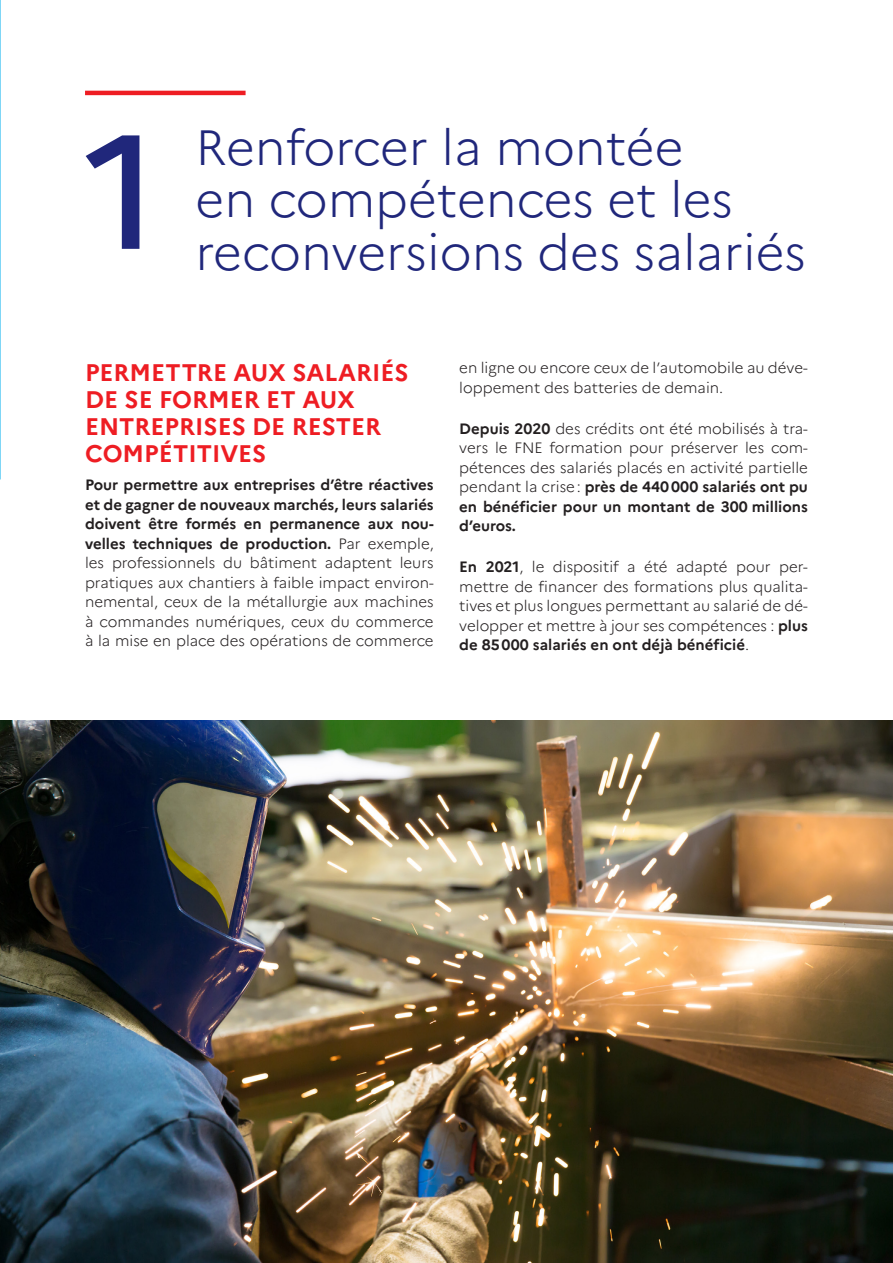
<style>
.page{position:relative;width:893px;height:1263px;background:#fff}
.page>*{position:absolute;margin:0;border:0;box-sizing:border-box;transform-origin:0 0}
.t1{font:500 162px "Marianne";color:#20277b}
.t2{font:300 49.5px/52.5px "Marianne";color:#20277b}
.t3{font:700 24px/27px "Marianne";color:#ee1d23}
.t4{font:300 15px/19.5px "Marianne";color:#231f20;text-align:justify}
.s1{font-weight:700}
</style>
<div class="page">
<hr style="left:85px;top:91px;width:161px;height:4px;background:#ee1d23">
<img style="left:0;top:720px;width:893px;height:543px">
<h2 class="t1" style="left:85px;top:92px;width:76px">1</h2>
<h2 class="t2" style="left:196px;top:121px;width:612px">Renforcer la montée<br>en compétences et les reconversions des salariés</h2>
<h3 class="t3" style="left:85px;top:359px;width:325px">PERMETTRE AUX SALARIÉS<br>DE SE FORMER ET AUX<br>ENTREPRISES DE RESTER<br>COMPÉTITIVES</h3>
<p class="t4" style="left:85px;top:475px;width:350px"><span class="s1">Pour permettre aux entreprises d’être réactives et de gagner de nouveaux marchés, leurs salariés doivent être formés en permanence aux nou&shy;velles techniques de production.</span> Par exemple, les professionnels du bâtiment adaptent leurs pratiques aux chantiers à faible impact environ&shy;nemental, ceux de la métallurgie aux machines à commandes numériques, ceux du commerce à la mise en place des opérations de commerce</p>
<p class="t4" style="left:459px;top:358px;width:350px">en ligne ou encore ceux de l’automobile au déve&shy;loppement des batteries de demain.</p>
<p class="t4" style="left:459px;top:419px;width:350px"><span class="s1">Depuis 2020</span> des crédits ont été mobilisés à tra&shy;vers le FNE formation pour préserver les com&shy;pétences des salariés placés en activité partielle pendant la crise : <span class="s1">près de 440 000 salariés ont pu en bénéficier pour un montant de 300 millions d’euros.</span></p>
<p class="t4" style="left:459px;top:557px;width:350px"><span class="s1">En 2021</span>, le dispositif a été adapté pour per&shy;mettre de financer des formations plus qualita&shy;tives et plus longues permettant au salarié de dé&shy;velopper et mettre à jour ses compétences : <span class="s1">plus de 85 000 salariés en ont déjà bénéficié</span>.</p>
</div>
